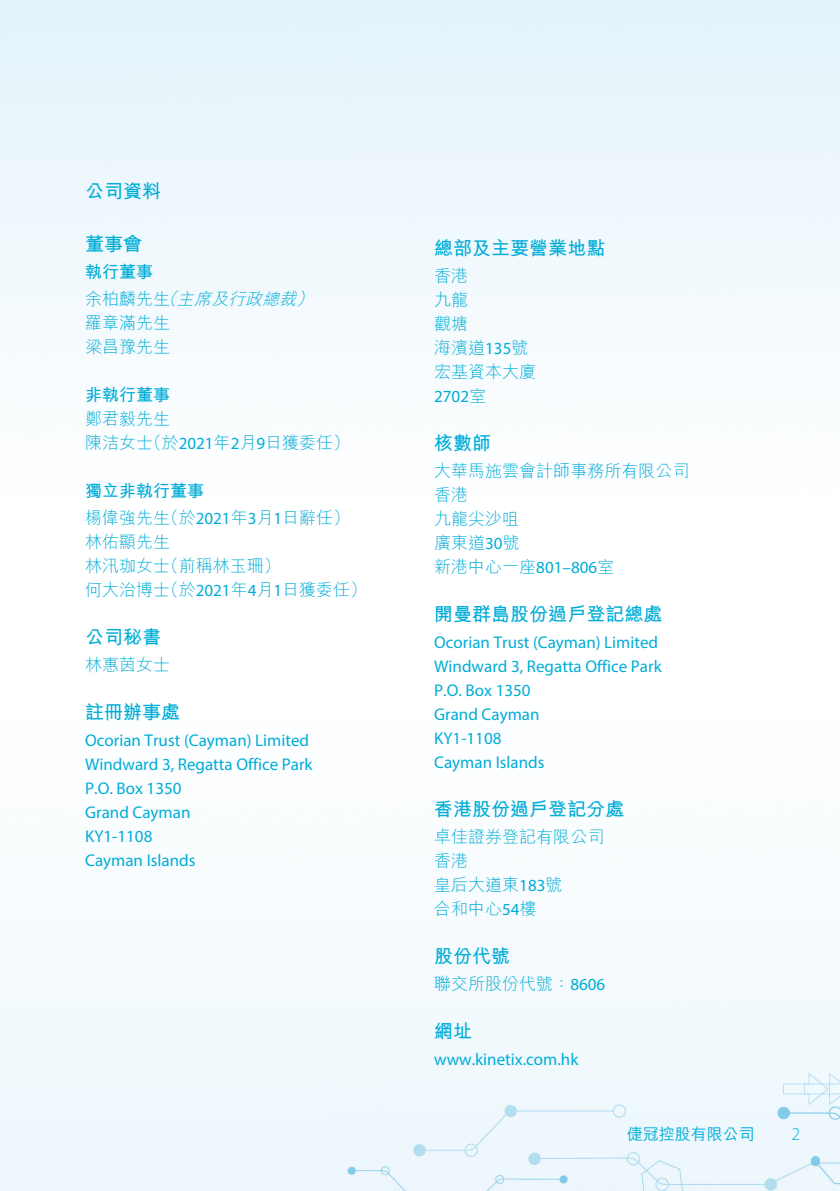
<style>
.page{position:relative;width:840px;height:1191px;background:#fff}
.page>*{position:absolute;margin:0;border:0;box-sizing:border-box;transform-origin:0 0}
.t1{font:700 19px "M Hei HK";color:#00add8}
.t2{font:300 18px "Myriad Pro";color:#00add8}
.t3{font:17px/24px "Myriad Pro";color:#00add8}
.t4{font:300 17px/24px "M Hei HK";color:#00add8}
.t5{font:italic 300 17px "M Hei HK";color:#00add8}
.t6{font:700 17px "M Hei HK";color:#00add8}
.t7{font:500 16px "M Hei HK";color:#00add8}
.s1{font-style:normal}
.s2{font-family:"Myriad Pro";font-weight:400}
.s3{font-weight:700}
.s4{font-family:"M Hei HK";font-weight:300}
</style>
<div class="page">
<p class="t1" style="left:85px;top:178px;width:77px">公司資料</p>
<p class="t1" style="left:85px;top:230px;width:58px">董事會</p>
<p class="t6" style="left:85px;top:260px;width:69px">執行董事</p>
<p class="t5" style="left:160px;top:290px;width:23px">（</p>
<p class="t5" style="left:296px;top:290px;width:23px">(</p>
<p class="t5" style="left:85px;top:290px;width:217px"><span class="s1">余柏麟先生</span>主席及行政總裁</p>
<p class="t4" style="left:85px;top:311px;width:86px">羅章滿先生梁昌豫先生</p>
<p class="t6" style="left:85px;top:383px;width:86px">非執行董事</p>
<p class="t4" style="left:145px;top:407px;width:207px;text-indent:-60px">鄭君毅先生<br>（於<span class="s2">2021</span>年月<span class="s2">2 9</span>日獲委任(</p>
<p class="t4" style="left:85px;top:431px;width:69px">陳洁女士</p>
<p class="t4" style="left:162px;top:477px;width:190px;line-height:26.8px;text-indent:-76px"><span class="s3">獨立非執行董事<br></span>（於<span class="s2">2021</span>年月<span class="s2">3 1</span>日辭任(</p>
<p class="t4" style="left:85px;top:506px;width:86px">楊偉強先生</p>
<p class="t4" style="left:85px;top:530px;width:86px">林佑顯先生</p>
<p class="t4" style="left:162px;top:554px;width:120px">（前稱林玉珊(</p>
<p class="t4" style="left:162px;top:554px;width:207px;text-indent:-76px">林汛珈女士<br>（於<span class="s2">2021</span>年月<span class="s2">4 1</span>日獲委任(</p>
<p class="t4" style="left:85px;top:578px;width:86px">何大治博士</p>
<p class="t1" style="left:85px;top:623px;width:77px">公司秘書</p>
<p class="t4" style="left:85px;top:652px;width:86px">林惠茵女士</p>
<p class="t1" style="left:85px;top:698px;width:96px">註冊辦事處</p>
<p class="t3" style="left:85px;top:728px;width:229px">Ocorian Trust (Cayman) Limited<br>Windward 3, Regatta Office Park<br>O.P . Box 1350<br>Grand Cayman<br>KY1-1108<br>Cayman Islands</p>
<p class="t1" style="left:434px;top:234px;width:172px">總部及主要營業地點</p>
<p class="t4" style="left:434px;top:264px;width:103px">香港<br>九龍<br>觀塘<br>海濱道<span class="s2">135</span>號宏基資本大廈</p>
<p class="t3" style="left:434px;top:384px;width:53px">2702<span class="s4">室</span></p>
<p class="t1" style="left:434px;top:429px;width:58px">核數師</p>
<p class="t4" style="left:434px;top:459px;width:256px">大華馬施雲會計師事務所有限公司香港<br>九龍尖沙咀<br>廣東道<span class="s2">30</span>號<br>新港中心一座<span class="s2">801–806</span>室</p>
<p class="t1" style="left:434px;top:600px;width:229px">開曼群島股份過戶登記總處</p>
<p class="t3" style="left:434px;top:630px;width:229px">Ocorian Trust (Cayman) Limited<br>Windward 3, Regatta Office Park<br>O.P . Box 1350<br>Grand Cayman<br>KY1-1108<br>Cayman Islands</p>
<p class="t1" style="left:434px;top:795px;width:191px">香港股份過戶登記分處</p>
<p class="t4" style="left:434px;top:824px;width:171px">卓佳證券登記有限公司香港<br>皇后大道東<span class="s2">183</span>號<br>合和中心<span class="s2">54</span>樓</p>
<p class="t1" style="left:434px;top:942px;width:77px">股份代號</p>
<p class="t4" style="left:434px;top:971px;width:172px">聯交所股份代號：<span class="s2">8606</span></p>
<p class="t1" style="left:434px;top:1016px;width:39px">網址</p>
<p class="t3" style="left:434px;top:1046px;width:146px">www.kinetix.com.hk</p>
<p class="t7" style="left:626px;top:1122px;width:129px">倢冠控股有限公司</p>
<p class="t2" style="left:791px;top:1122px;width:10px">2</p>
</div>
